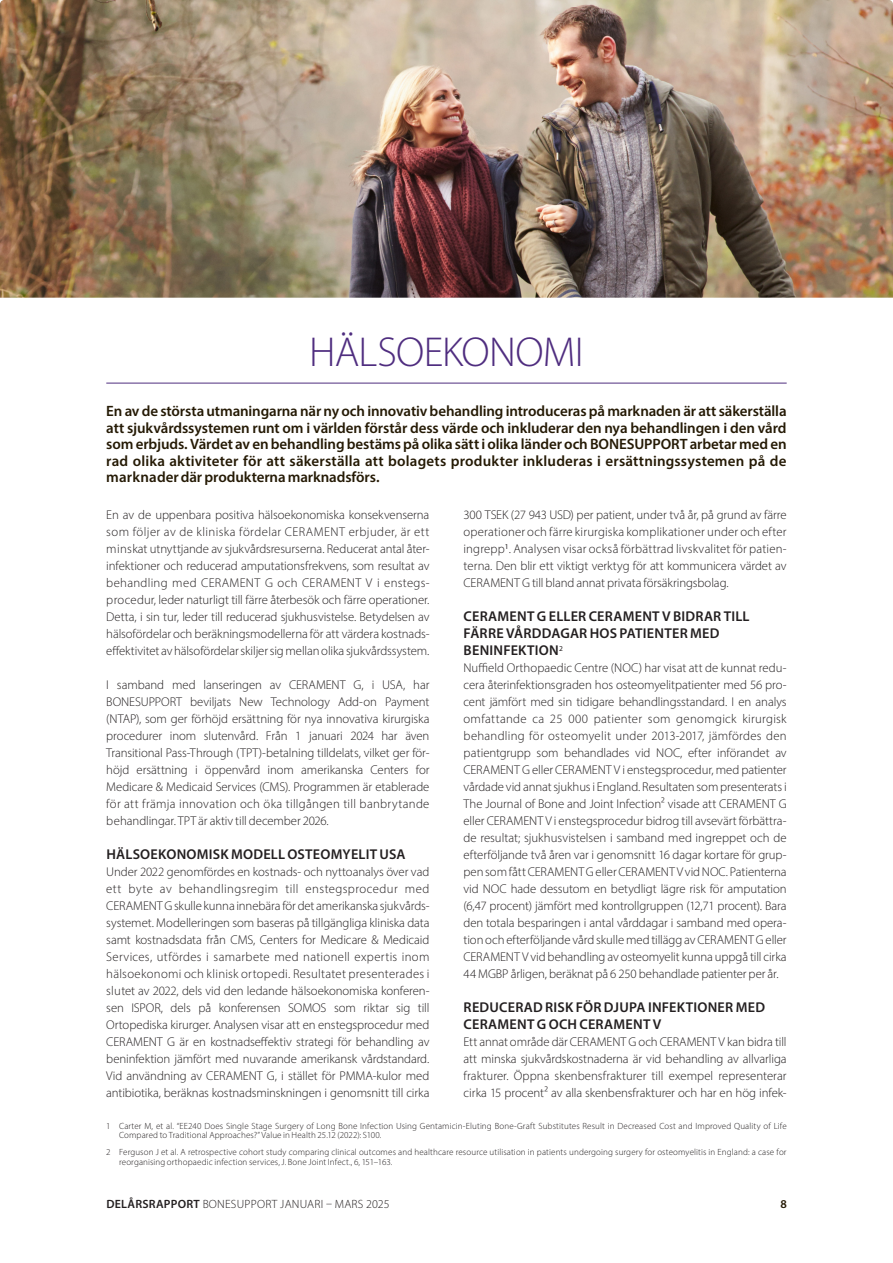
<style>
.page{position:relative;width:893px;height:1263px;background:#fff}
.page>*{position:absolute;margin:0;border:0;box-sizing:border-box;transform-origin:0 0}
.t1{font:300 42px "Myriad Pro";letter-spacing:-.015em;color:#4f2d7f}
.t2{font:600 15px/16.5px "Myriad Pro";letter-spacing:-.005em;color:#251a05;text-align:justify}
.t3{font:600 14.25px/17px "Myriad Pro";letter-spacing:.015em;color:#231f20}
.t4{font:300 12.75px/17px "Myriad Pro";letter-spacing:-.01em;color:#231f20;text-align:justify}
.t5{font:300 12px "Myriad Pro";letter-spacing:.02em;color:#231f20}
.t6{font:600 12px "Myriad Pro";color:#251a05}
.t7{font:300 9px/9.8px "Myriad Pro";letter-spacing:.015em;color:#231f20}
.s1{font-weight:600}
</style>
<div class="page">
<hr style="left:106px;top:383px;width:681px;height:1px;background:#4f2d7f">
<img style="left:0;top:0;width:893px;height:298px">
<h1 class="t1" style="left:309px;top:326px;width:276px">HÄLSOEKONOMI</h1>
<p class="t2" style="left:106px;top:403px;width:682px">En av de största utmaningarna när ny och innovativ behandling introduceras på marknaden är att säkerställa att sjukvårdssystemen runt om i världen förstår dess värde och inkluderar den nya behandlingen i den vård som erbjuds. Värdet av en behandling bestäms på olika sätt i olika länder och BONESUPPORT arbetar med en rad olika aktiviteter för att säkerställa att bolagets produkter inkluderas i ersättningssystemen på de marknader där produkterna marknadsförs.</p>
<p class="t4" style="left:106px;top:506px;width:325px">En av de uppenbara positiva hälsoekonomiska konsekvenserna som följer av de kliniska fördelar CERAMENT erbjuder, är ett minskat utnyttjande av sjukvårdsresurserna. Reducerat antal åter&shy;infektioner och reducerad amputationsfrekvens, som resultat av behandling med CERAMENT G och CERAMENT V i enstegs&shy;procedur, leder naturligt till färre återbesök och färre operationer.<br>Detta, i sin tur, leder till reducerad sjukhusvistelse. Betydelsen av hälsofördelar och beräkningsmodellerna för att värdera kostnads&shy;effektivitet av hälsofördelar skiljer sig mellan olika sjukvårdssystem.</p>
<p class="t4" style="left:106px;top:676px;width:325px">I samband med lanseringen av CERAMENT G, i USA, har BONESUPPORT beviljats New Technology Add-on Payment (NTAP), som ger förhöjd ersättning för nya innovativa kirurgiska procedurer inom slutenvård. Från 1 januari 2024 har även Transitional Pass-Through (TPT)-betalning tilldelats, vilket ger för&shy;höjd ersättning i öppenvård inom amerikanska Centers for Medicare &amp; Medicaid Services (CMS). Programmen är etablerade för att främja innovation och öka tillgången till banbrytande behandlingar. TPT är aktiv till december 2026.</p>
<p class="t3" style="left:106px;top:845px;width:301px">HÄLSOEKONOMISK MODELL OSTEOMYELIT USA</p>
<p class="t4" style="left:106px;top:863px;width:325px">Under 2022 genomfördes en kostnads- och nyttoanalys över vad ett byte av behandlingsregim till enstegsprocedur med CERAMENT G skulle kunna innebära för det amerikanska sjukvårds&shy;systemet. Modelleringen som baseras på tillgängliga kliniska data samt kostnadsdata från CMS, Centers for Medicare &amp; Medicaid Services, utfördes i samarbete med nationell expertis inom hälsoekonomi och klinisk ortopedi. Resultatet presenterades i slutet av 2022, dels vid den ledande hälsoekonomiska konferen&shy;sen ISPOR, dels på konferensen SOMOS som riktar sig till Ortopediska kirurger. Analysen visar att en enstegsprocedur med CERAMENT G är en kostnadseffektiv strategi för behandling av beninfektion jämfört med nuvarande amerikansk vårdstandard.<br>Vid användning av CERAMENT G, i stället för PMMA-kulor med antibiotika, beräknas kostnadsminskningen i genomsnitt till cirka</p>
<p class="t4" style="left:463px;top:506px;width:325px">300 TSEK (27 943 USD) per patient, under två år, på grund av färre operationer och färre kirurgiska komplikationer under och efter ingrepp<sup>1</sup>. Analysen visar också förbättrad livskvalitet för patien&shy;terna. Den blir ett viktigt verktyg för att kommunicera värdet av CERAMENT G till bland annat privata försäkringsbolag.</p>
<p class="t3" style="left:464px;top:607px;width:287px">CERAMENT G ELLER CERAMENT V BIDRAR TILL<br>FÄRRE VÅRDDAGAR HOS PATIENTER MED<br>BENINFEKTION<sup>2</sup></p>
<p class="t4" style="left:463px;top:659px;width:325px">Nuffield Orthopaedic Centre (NOC) har visat att de kunnat redu&shy;cera återinfektionsgraden hos osteomyelitpatienter med 56 pro&shy;cent jämfört med sin tidigare behandlingsstandard. I en analys omfattande ca 25 000 patienter som genomgick kirurgisk behandling för osteomyelit under 2013-2017, jämfördes den patientgrupp som behandlades vid NOC, efter införandet av CERAMENT G eller CERAMENT V i enstegsprocedur, med patienter vårdade vid annat sjukhus i England. Resultaten som presenterats i The Journal of Bone and Joint Infection² visade att CERAMENT G eller CERAMENT V i enstegsprocedur bidrog till avsevärt förbättra&shy;de resultat; sjukhusvistelsen i samband med ingreppet och de efterföljande två åren var i genomsnitt 16 dagar kortare för grup&shy;pen som fått CERAMENT G eller CERAMENT V vid NOC. Patienterna vid NOC hade dessutom en betydligt lägre risk för amputation (6,47 procent) jämfört med kontrollgruppen (12,71 procent). Bara den totala besparingen i antal vårddagar i samband med opera&shy;tion och efterföljande vård skulle med tillägg av CERAMENT G eller CERAMENT V vid behandling av osteomyelit kunna uppgå till cirka 44 MGBP årligen, beräknat på 6 250 behandlade patienter per år.</p>
<p class="t3" style="left:464px;top:998px;width:303px">REDUCERAD RISK FÖR DJUPA INFEKTIONER MED<br>CERAMENT G OCH CERAMENT V</p>
<p class="t4" style="left:463px;top:1033px;width:325px">Ett annat område där CERAMENT G och CERAMENT V kan bidra till att minska sjukvårdskostnaderna är vid behandling av allvarliga frakturer. Öppna skenbensfrakturer till exempel representerar cirka 15 procent² av alla skenbensfrakturer och har en hög infek-</p>
<p class="t7" style="left:119px;top:1121px;width:669px;text-indent:-13px">1 Carter M, et al. “EE240 Does Single Stage Surgery of Long Bone Infection Using Gentamicin-Eluting Bone-Graft Substitutes Result in Decreased Cost and Improved Quality of Life<br>Compared to Traditional Approaches?” Value in Health 25.12 (2022): S100.</p>
<p class="t7" style="left:119px;top:1147px;width:669px;text-indent:-13px">2 Ferguson J et al. A retrospective cohort study comparing clinical outcomes and healthcare resource utilisation in patients undergoing surgery for osteomyelitis in England: a case for reorganising orthopaedic infection services, J. Bone Joint Infect., 6, 151–163.</p>
<p class="t5" style="left:106px;top:1196px;width:285px"><span class="s1">DELÅRSRAPPORT</span> BONESUPPORT JANUARI – MARS 2025</p>
<p class="t6" style="left:780px;top:1196px;width:8px">8</p>
</div>
